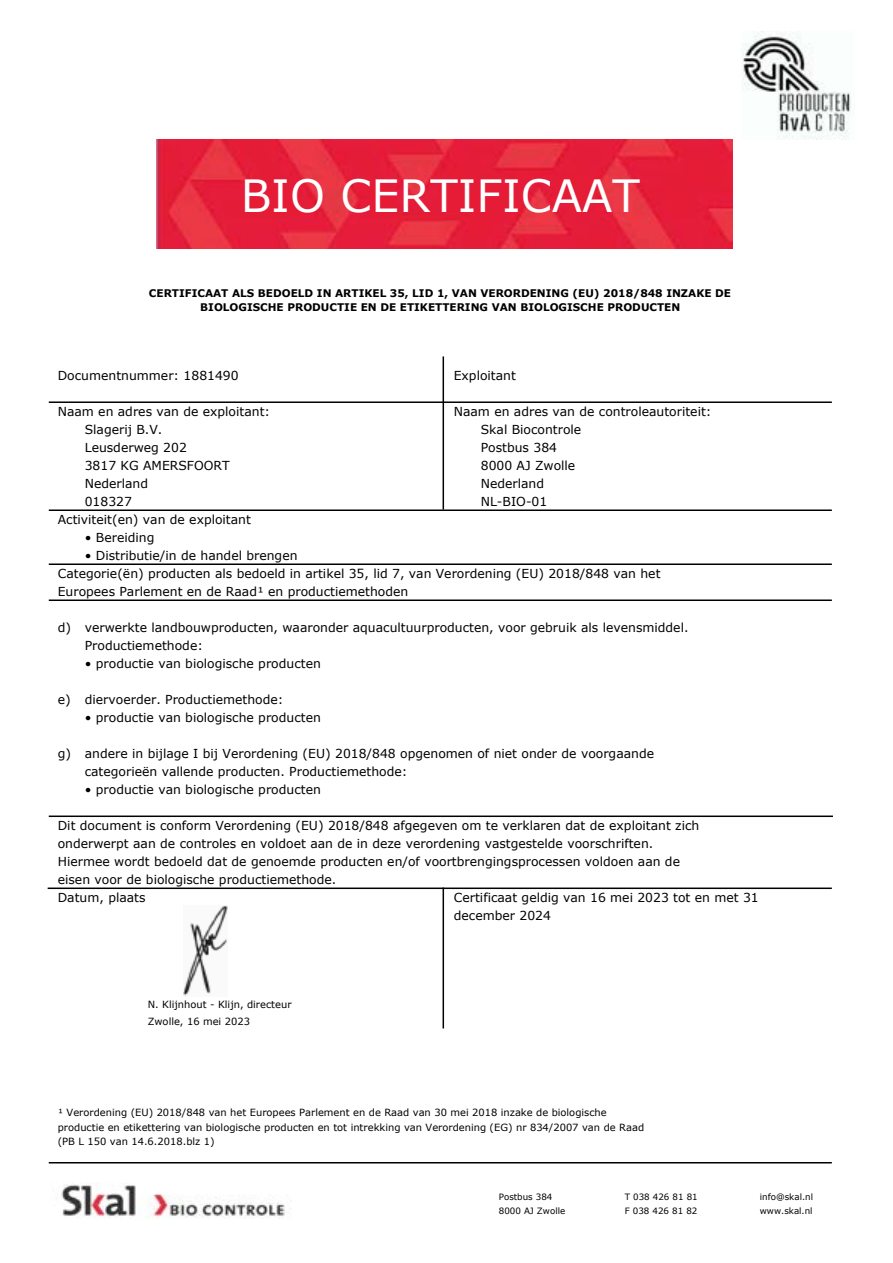
<style>
.page{position:relative;width:893px;height:1263px;background:#fff}
.page>*{position:absolute;margin:0;border:0;box-sizing:border-box;transform-origin:0 0}
.t1{font:44.4px "Verdana";color:#fff}
.t2{font:12.3px/18px "Verdana";color:#000}
.t3{font:700 10.5px/14.7px "Verdana";color:#000;text-align:center}
.t4{font:9.9px/14.5px "Verdana";color:#000}
.t5{font:8.7px/13.5px "Verdana";color:#000}
</style>
<div class="page">
<hr style="left:443px;top:356px;width:1px;height:153px;background:#000">
<hr style="left:49px;top:401px;width:783px;height:2px;background:#000">
<hr style="left:49px;top:509px;width:783px;height:2px;background:#000">
<hr style="left:49px;top:563px;width:783px;height:2px;background:#000">
<hr style="left:49px;top:599px;width:783px;height:2px;background:#000">
<hr style="left:49px;top:815px;width:784px;height:2px;background:#000">
<hr style="left:48px;top:887px;width:784px;height:2px;background:#000">
<hr style="left:443px;top:887px;width:1px;height:141px;background:#000">
<hr style="left:49px;top:1162px;width:783px;height:1px;background:#000">
<img style="left:742px;top:31px;width:109px;height:108px">
<img style="left:157px;top:139px;width:576px;height:109px">
<img style="left:184px;top:905px;width:43px;height:91px">
<img style="left:61px;top:1184px;width:224px;height:35px">
<h1 class="t1" style="left:241px;top:166px;width:400px">BIO CERTIFICAAT</h1>
<p class="t3" style="left:149px;top:285px;width:584px">CERTIFICAAT ALS BEDOELD IN ARTIKEL 35, LID 1, VAN VERORDENING (EU) 2018/848 INZAKE DE<br>BIOLOGISCHE PRODUCTIE EN DE ETIKETTERING VAN BIOLOGISCHE PRODUCTEN</p>
<p class="t2" style="left:58px;top:366px;width:182px">Documentnummer: 1881490</p>
<p class="t2" style="left:454px;top:366px;width:64px">Exploitant</p>
<p class="t2" style="left:58px;top:402px;width:214px">Naam en adres van de exploitant:</p>
<p class="t2" style="left:481px;top:402px;width:232px;text-indent:-27px">Naam en adres van de controleautoriteit:<br>Skal Biocontrole<br>Postbus 384<br>8000 AJ Zwolle<br>Nederland<br>NL-BIO-01</p>
<p class="t2" style="left:85px;top:420px;width:146px">Slagerij B.V.<br>Leusderweg 202<br>3817 KG AMERSFOORT<br>Nederland<br>018327</p>
<p class="t2" style="left:85px;top:528px;width:71px">• Bereiding</p>
<p class="t2" style="left:85px;top:546px;width:214px">• Distributie/in de handel brengen</p>
<p class="t2" style="left:58px;top:510px;width:195px">Activiteit(en) van de exploitant</p>
<p class="t2" style="left:58px;top:564px;width:604px">Categorie(ën) producten als bedoeld in artikel 35, lid 7, van Verordening (EU) 2018/848 van het<br>Europees Parlement en de Raad¹ en productiemethoden</p>
<p class="t2" style="left:85px;top:618px;width:605px">verwerkte landbouwproducten, waaronder aquacultuurproducten, voor gebruik als levensmiddel.<br>Productiemethode:</p>
<p class="t2" style="left:58px;top:618px;width:15px">d)</p>
<p class="t2" style="left:85px;top:654px;width:238px">• productie van biologische producten</p>
<p class="t2" style="left:58px;top:690px;width:227px">e) diervoerder. Productiemethode:</p>
<p class="t2" style="left:85px;top:708px;width:238px">• productie van biologische producten</p>
<p class="t2" style="left:85px;top:744px;width:571px">andere in bijlage I bij Verordening (EU) 2018/848 opgenomen of niet onder de voorgaande categorieën vallende producten. Productiemethode:</p>
<p class="t2" style="left:58px;top:744px;width:15px">g)</p>
<p class="t2" style="left:85px;top:780px;width:238px">• productie van biologische producten</p>
<p class="t2" style="left:58px;top:816px;width:643px">Dit document is conform Verordening (EU) 2018/848 afgegeven om te verklaren dat de exploitant zich onderwerpt aan de controles en voldoet aan de in deze verordening vastgestelde voorschriften.<br>Hiermee wordt bedoeld dat de genoemde producten en/of voortbrengingsprocessen voldoen aan de eisen voor de biologische productiemethode.<br>Datum, plaats</p>
<p class="t2" style="left:454px;top:888px;width:307px">Certificaat geldig van 16 mei 2023 tot en met 31 december 2024</p>
<p class="t4" style="left:148px;top:996px;width:145px;line-height:16.8px">N. Klijnhout - Klijn, directeur<br>Zwolle, 16 mei 2023</p>
<p class="t4" style="left:58px;top:1105px;width:588px">¹ Verordening (EU) 2018/848 van het Europees Parlement en de Raad van 30 mei 2018 inzake de biologische productie en etikettering van biologische producten en tot intrekking van Verordening (EG) nr 834/2007 van de Raad (PB L 150 van 14.6.2018.blz 1)</p>
<p class="t5" style="left:499px;top:1190px;width:68px">Postbus 384<br>8000 AJ Zwolle</p>
<p class="t5" style="left:625px;top:1190px;width:74px">T 038 426 81 81<br>F 038 426 81 82</p>
<p class="t5" style="left:760px;top:1190px;width:55px">info@skal.nl www.skal.nl</p>
</div>
